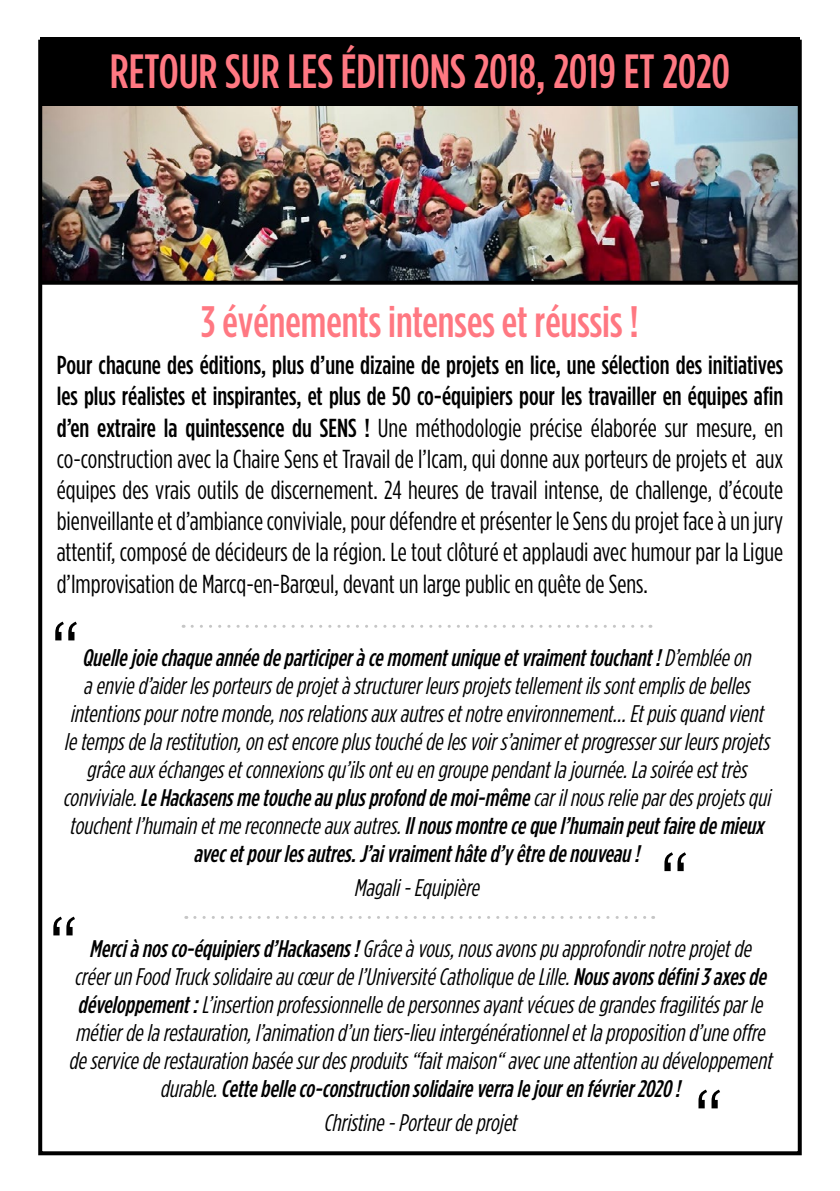
<style>
.page{position:relative;width:840px;height:1191px;background:#fff}
.page>*{position:absolute;margin:0;border:0;box-sizing:border-box;transform-origin:0 0}
.t1{font:300 100px "Gotham Condensed";color:#000}
.t2{font:500 48px "Gotham Condensed";color:#ff7882}
.t3{font:500 44px "Gotham Condensed";color:#ff7882}
.t4{font:26px/31.2px "Gotham Condensed";color:#000;text-align:justify}
.t5{font:italic 24px/28px "Gotham Condensed";color:#000;text-align:center}
.s1{font-weight:500}
</style>
<div class="page">
<img style="left:43px;top:105px;width:753px;height:176px">
<div style="left:40px;top:37px;width:759px;height:68px;background:#000"></div>
<div style="left:38px;top:40px;width:763px;height:1115px;border:4px solid #000"></div>
<svg style="left:192px;top:625px;width:458px;height:3px"></svg>
<svg style="left:195px;top:916px;width:458px;height:3px"></svg>
<svg style="left:39px;top:281px;width:758px;height:4px;background:#101010"></svg>
<h2 class="t2" style="left:110px;top:45px;width:621px">RETOUR SUR LES ÉDITIONS 2018, 2019 ET 2020</h2>
<h3 class="t3" style="left:201px;top:298px;width:439px">3 événements intenses et réussis !</h3>
<p class="t4" style="left:57px;top:349px;width:727px"><span class="s1">Pour chacune des éditions, plus d’une dizaine de projets en lice, une sélection des initiatives les plus réalistes et inspirantes, et plus de 50 co-équipiers pour les travailler en équipes afin d’en extraire la quintessence du SENS !</span> Une méthodologie précise élaborée sur mesure, en co-construction avec la Chaire Sens et Travail de l’Icam, qui donne aux porteurs de projets et aux équipes des vrais outils de discernement. 24 heures de travail intense, de challenge, d’écoute bienveillante et d’ambiance conviviale, pour défendre et présenter le Sens du projet face à un jury attentif, composé de décideurs de la région. Le tout clôturé et applaudi avec humour par la Ligue d’Improvisation de Marcq-en-Barœul, devant un large public en quête de Sens.</p>
<h1 class="t1" style="left:51px;top:604px;width:30px">“</h1>
<p class="t5" style="left:63px;top:643px;width:713px"><span class="s1">Quellejoiechaqueannéedeparticiperàcemomentuniqueetvraimenttouchant!</span>D’embléeon aenvied’aiderlesporteursdeprojetàstructurerleursprojetstellementilssontemplisdebelles intentionspournotremonde,nosrelationsauxautresetnotreenvironnement… Etpuisquandvient letempsdelarestitution,onestencoreplustouchédelesvoirs’animeretprogressersurleursprojets grâceauxéchangesetconnexionsqu’ilsonteuengroupependantlajournée.Lasoiréeesttrès conviviale.<span class="s1">LeHackasensmetoucheauplusprofonddemoi-même</span>carilnousreliepardesprojetsqui touchentl’humainetmereconnecteauxautres.<span class="s1">Ilnousmontrecequel’humainpeutfairedemieux avecetpourlesautres.J’aivraimenthâted’yêtredenouveau!</span></p>
<p class="t5" style="left:354px;top:873px;width:132px">Magali-Equipière</p>
<p class="t5" style="left:68px;top:934px;width:709px"><span class="s1">Merciànosco-équipiersd’Hackasens!</span>Grâceàvous,nousavonspuapprofondirnotreprojetde créerunFoodTrucksolidaireaucœurdel’UniversitéCatholiquedeLille.<span class="s1">Nousavonsdéfini3axesde développement:</span>L’insertionprofessionnelledepersonnesayantvécuesdegrandesfragilitésparle métierdelarestauration,l’animationd’untiers-lieuintergénérationneletlapropositiond’uneoffre deservicederestaurationbaséesurdesproduits“faitmaison“avecuneattentionaudéveloppement durable.<span class="s1">Cettebelleco-constructionsolidaireverralejourenfévrier2020!</span></p>
<p class="t5" style="left:323px;top:1108px;width:200px">Christine-Porteurdeprojet</p>
<h1 class="t1" style="left:660px;top:834px;width:29px">“</h1>
<h1 class="t1" style="left:49px;top:899px;width:29px">“</h1>
<h1 class="t1" style="left:694px;top:1072px;width:29px">“</h1>
</div>
